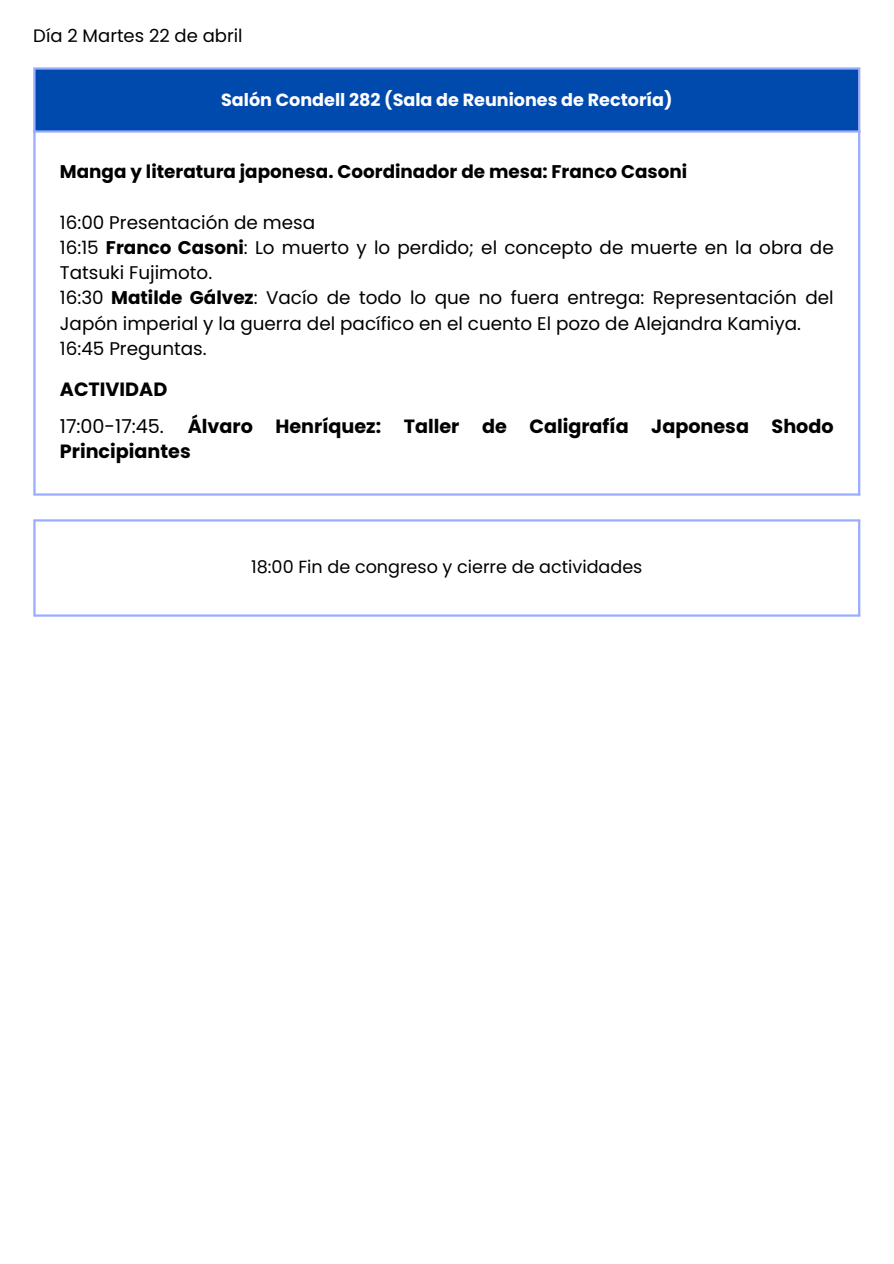
<style>
.page{position:relative;width:894px;height:1264px;background:#fff}
.page>*{position:absolute;margin:0;border:0;box-sizing:border-box;transform-origin:0 0}
.t1{font:700 19.2px/25.8px "Poppins";color:#000}
.t2{font:18.3px/25.2px "Poppins";color:#000}
.t3{font:700 18.3px "Poppins";color:#000}
.t4{font:18px "Poppins";color:#000}
.t5{font:700 17.55px "Poppins";color:#fff}
.t6{font:17.55px "Poppins";color:#000}
.s1{font-weight:700}
.s2{font-weight:400}
</style>
<div class="page">
<div style="left:34px;top:68px;width:825px;height:64px;background:#004aad"></div>
<hr style="left:33px;top:70px;width:3px;height:423px;background:#99acff">
<hr style="left:857px;top:70px;width:3px;height:423px;background:#99acff">
<hr style="left:33px;top:67px;width:827px;height:3px;background:#99acff">
<hr style="left:33px;top:130px;width:827px;height:3px;background:#99acff">
<hr style="left:33px;top:493px;width:827px;height:2px;background:#99acff">
<hr style="left:33px;top:521px;width:3px;height:93px;background:#99acff">
<hr style="left:857px;top:521px;width:3px;height:93px;background:#99acff">
<hr style="left:33px;top:519px;width:827px;height:2px;background:#99acff">
<hr style="left:33px;top:614px;width:827px;height:2px;background:#99acff">
<p class="t4" style="left:33px;top:23px;width:211px">Día 2 Martes 22 de abril</p>
<p class="t5" style="left:221px;top:87px;width:453px">Salón Condell 282 (Sala de Reuniones de Rectoría)</p>
<p class="t3" style="left:60px;top:159px;width:628px">Manga y literatura japonesa. Coordinador de mesa: Franco Casoni</p>
<p class="t2" style="left:60px;top:210px;width:256px">16:00 Presentación de mesa</p>
<p class="t2" style="left:60px;top:235px;width:775px">16:15 <span class="s1">Franco Casoni</span>: Lo muerto y lo perdido; el concepto de muerte en la obra de<br>Tatsuki Fujimoto.</p>
<p class="t2" style="left:60px;top:285px;width:775px">16:30 <span class="s1">Matilde Gálvez</span>: Vacío de todo lo que no fuera entrega: Representación del<br>Japón imperial y la guerra del pacífico en el cuento El pozo de Alejandra Kamiya.</p>
<h1 class="t2" style="left:60px;top:336px;width:148px">16:45 Preguntas.</h1>
<p class="t1" style="left:60px;top:376px;width:109px">ACTIVIDAD</p>
<h2 class="t1" style="left:60px;top:413px;width:775px"><span class="s2">17:00-17:45.</span> Álvaro Henríquez: Taller de Caligrafía Japonesa Shodo<br>Principiantes</h2>
<p class="t6" style="left:251px;top:555px;width:392px">18:00 Fin de congreso y cierre de actividades</p>
</div>
